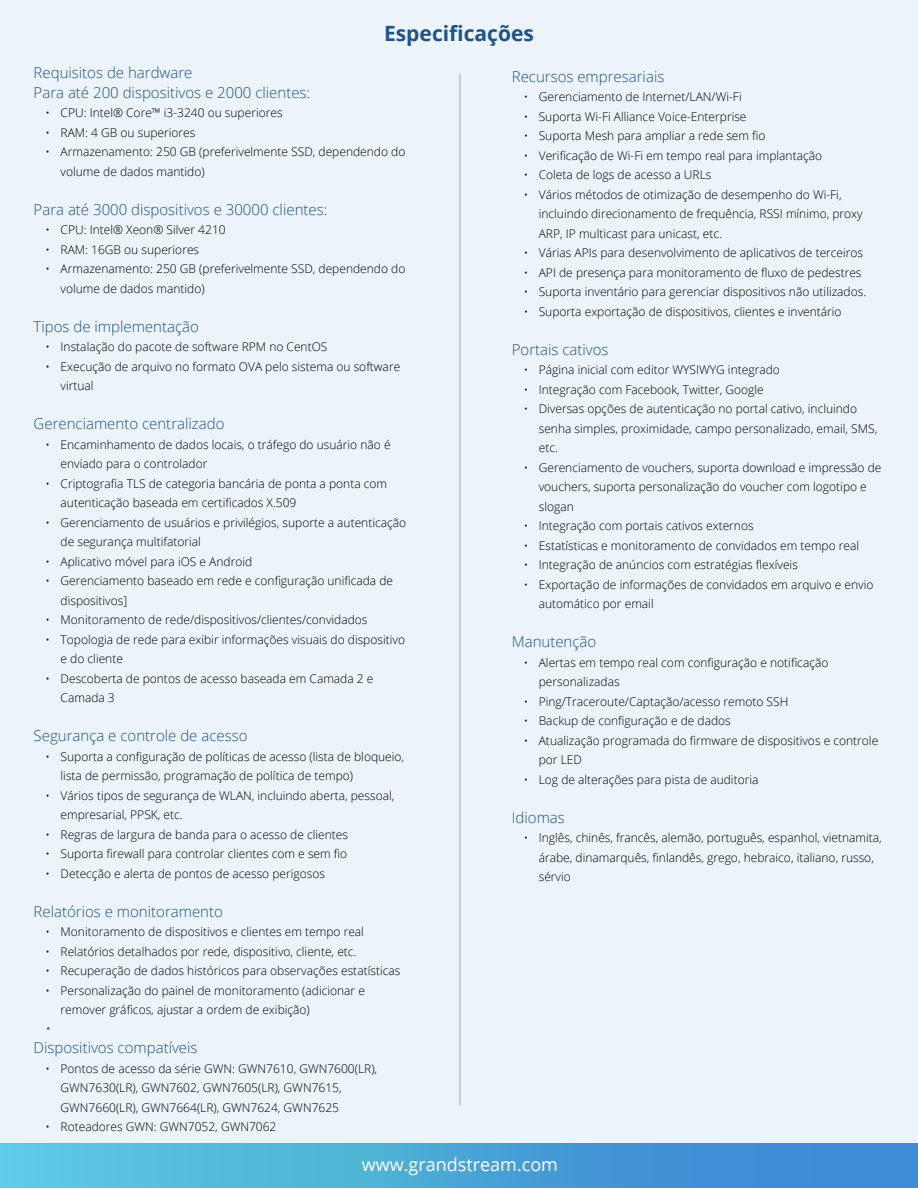
<style>
.page{position:relative;width:918px;height:1188px;background:#fff}
.page>*{position:absolute;margin:0;border:0;box-sizing:border-box;transform-origin:0 0}
.Body{font:700 21px "Open Sans";color:#1f5388}
.t1{font:18px "Open Sans";color:#fff}
.t2{font:300 15px "Open Sans";color:#1f5388}
.t3{font:300 12px/19.5px "Open Sans";color:#000}
</style>
<div class="page">
<div style="left:0;top:1144px;width:918px;height:44px;background:linear-gradient(to right,#5ccce0,#3982d2)"></div>
<div style="left:0;top:0;width:918px;height:1144px;background:#ecf3f9"></div>
<hr style="left:460px;top:74px;width:1px;height:1032px;background:#a8a9ad">
<p class="Body" style="left:384px;top:19px;width:151px">Especificações</p>
<p class="t2" style="left:512px;top:66px;width:154px">Recursos empresariais</p>
<p class="t3" style="left:524px;top:87px;width:219px">• Gerenciamento de Internet/LAN/Wi-Fi</p>
<p class="t3" style="left:524px;top:106px;width:224px">• Suporta Wi-Fi Alliance Voice-Enterprise</p>
<p class="t3" style="left:524px;top:126px;width:243px">• Suporta Mesh para ampliar a rede sem fio</p>
<p class="t3" style="left:524px;top:145px;width:300px">• Verificação de Wi-Fi em tempo real para implantação</p>
<p class="t3" style="left:524px;top:165px;width:189px">• Coleta de logs de acesso a URLs</p>
<p class="t3" style="left:539px;top:184px;width:325px;text-indent:-15px">• Vários métodos de otimização de desempenho do Wi-Fi, incluindo direcionamento de frequência, RSSI mínimo, proxy<br>ARP, IP multicast para unicast, etc.</p>
<p class="t3" style="left:524px;top:243px;width:341px">• Várias APIs para desenvolvimento de aplicativos de terceiros</p>
<p class="t3" style="left:524px;top:262px;width:339px">• API de presença para monitoramento de fluxo de pedestres</p>
<p class="t3" style="left:524px;top:282px;width:344px">• Suporta inventário para gerenciar dispositivos não utilizados.</p>
<p class="t3" style="left:524px;top:301px;width:319px">• Suporta exportação de dispositivos, clientes e inventário</p>
<p class="t2" style="left:512px;top:339px;width:98px">Portais cativos</p>
<p class="t3" style="left:524px;top:360px;width:258px">• Página inicial com editor WYSIWYG integrado</p>
<p class="t3" style="left:524px;top:379px;width:242px">• Integração com Facebook, Twitter, Google</p>
<p class="t3" style="left:539px;top:399px;width:340px;text-indent:-15px">• Diversas opções de autenticação no portal cativo, incluindo senha simples, proximidade, campo personalizado, email, SMS, etc.</p>
<p class="t3" style="left:539px;top:457px;width:344px;text-indent:-15px">• Gerenciamento de vouchers, suporta download e impressão de vouchers, suporta personalização do voucher com logotipo e slogan</p>
<p class="t3" style="left:524px;top:516px;width:231px">• Integração com portais cativos externos</p>
<p class="t3" style="left:524px;top:535px;width:337px">• Estatísticas e monitoramento de convidados em tempo real</p>
<p class="t3" style="left:524px;top:555px;width:276px">• Integração de anúncios com estratégias flexíveis</p>
<p class="t3" style="left:539px;top:574px;width:336px;text-indent:-15px">• Exportação de informações de convidados em arquivo e envio automático por email</p>
<p class="t2" style="left:512px;top:631px;width:86px">Manutenção</p>
<p class="t3" style="left:539px;top:652px;width:291px;text-indent:-15px">• Alertas em tempo real com configuração e notificação personalizadas</p>
<p class="t3" style="left:524px;top:691px;width:266px">• Ping/Traceroute/Captação/acesso remoto SSH</p>
<p class="t3" style="left:524px;top:711px;width:209px">• Backup de configuração e de dados</p>
<p class="t3" style="left:539px;top:730px;width:341px;text-indent:-15px">• Atualização programada do firmware de dispositivos e controle por LED</p>
<p class="t3" style="left:524px;top:769px;width:236px">• Log de alterações para pista de auditoria</p>
<p class="t2" style="left:512px;top:807px;width:55px">Idiomas</p>
<p class="t3" style="left:539px;top:828px;width:345px;text-indent:-15px">• Inglês, chinês, francês, alemão, português, espanhol, vietnamita, árabe, dinamarquês, finlandês, grego, hebraico, italiano, russo, sérvio</p>
<p class="t2" style="left:34px;top:62px;width:160px">Requisitos de hardware</p>
<p class="t2" style="left:34px;top:82px;width:278px">Para até 200 dispositivos e 2000 clientes:</p>
<p class="t3" style="left:46px;top:103px;width:239px">• CPU: Intel® Core™ i3-3240 ou superiores</p>
<p class="t3" style="left:46px;top:122px;width:151px">• RAM: 4 GB ou superiores</p>
<p class="t3" style="left:61px;top:142px;width:346px;text-indent:-15px">• Armazenamento: 250 GB (preferivelmente SSD, dependendo do volume de dados mantido)</p>
<p class="t2" style="left:34px;top:199px;width:295px">Para até 3000 dispositivos e 30000 clientes:</p>
<p class="t3" style="left:46px;top:220px;width:182px">• CPU: Intel® Xeon® Silver 4210</p>
<p class="t3" style="left:46px;top:239px;width:155px">• RAM: 16GB ou superiores</p>
<p class="t3" style="left:61px;top:259px;width:346px;text-indent:-15px">• Armazenamento: 250 GB (preferivelmente SSD, dependendo do volume de dados mantido)</p>
<p class="t2" style="left:34px;top:316px;width:167px">Tipos de implementação</p>
<p class="t3" style="left:46px;top:337px;width:283px">• Instalação do pacote de software RPM no CentOS</p>
<p class="t3" style="left:61px;top:356px;width:341px;text-indent:-15px">• Execução de arquivo no formato OVA pelo sistema ou software virtual</p>
<p class="t2" style="left:34px;top:413px;width:192px">Gerenciamento centralizado</p>
<p class="t3" style="left:61px;top:434px;width:332px;text-indent:-15px">• Encaminhamento de dados locais, o tráfego do usuário não é enviado para o controlador</p>
<p class="t3" style="left:61px;top:473px;width:328px;text-indent:-15px">• Criptografia TLS de categoria bancária de ponta a ponta com autenticação baseada em certificados X.509</p>
<p class="t3" style="left:61px;top:512px;width:347px;text-indent:-15px">• Gerenciamento de usuários e privilégios, suporte a autenticação de segurança multifatorial</p>
<p class="t3" style="left:46px;top:551px;width:208px">• Aplicativo móvel para iOS e Android</p>
<p class="t3" style="left:61px;top:571px;width:334px;text-indent:-15px">• Gerenciamento baseado em rede e configuração unificada de dispositivos]</p>
<p class="t3" style="left:46px;top:610px;width:323px">• Monitoramento de rede/dispositivos/clientes/convidados</p>
<p class="t3" style="left:61px;top:629px;width:346px;text-indent:-15px">• Topologia de rede para exibir informações visuais do dispositivo e do cliente</p>
<p class="t3" style="left:61px;top:668px;width:314px;text-indent:-15px">• Descoberta de pontos de acesso baseada em Camada 2 e<br>Camada 3</p>
<p class="t2" style="left:34px;top:725px;width:215px">Segurança e controle de acesso</p>
<p class="t3" style="left:61px;top:746px;width:345px;text-indent:-15px">• Suporta a configuração de políticas de acesso (lista de bloqueio, lista de permissão, programação de política de tempo)</p>
<p class="t3" style="left:61px;top:785px;width:335px;text-indent:-15px">• Vários tipos de segurança de WLAN, incluindo aberta, pessoal, empresarial, PPSK, etc.</p>
<p class="t3" style="left:46px;top:824px;width:304px">• Regras de largura de banda para o acesso de clientes</p>
<p class="t3" style="left:46px;top:844px;width:303px">• Suporta firewall para controlar clientes com e sem fio</p>
<p class="t3" style="left:46px;top:863px;width:281px">• Detecção e alerta de pontos de acesso perigosos</p>
<p class="t2" style="left:34px;top:901px;width:191px">Relatórios e monitoramento</p>
<p class="t3" style="left:46px;top:922px;width:320px">• Monitoramento de dispositivos e clientes em tempo real</p>
<p class="t3" style="left:46px;top:941px;width:312px">• Relatórios detalhados por rede, dispositivo, cliente, etc.</p>
<p class="t3" style="left:46px;top:961px;width:356px">• Recuperação de dados históricos para observações estatísticas</p>
<p class="t3" style="left:61px;top:980px;width:306px;text-indent:-15px">• Personalização do painel de monitoramento (adicionar e remover gráficos, ajustar a ordem de exibição)</p>
<p class="t2" style="left:46px;top:1018px;width:7px">•</p>
<p class="t2" style="left:34px;top:1037px;width:165px">Dispositivos compatíveis</p>
<p class="t3" style="left:61px;top:1058px;width:318px;text-indent:-15px">• Pontos de acesso da série GWN: GWN7610, GWN7600(LR),<br>GWN7630(LR), GWN7602, GWN7605(LR), GWN7615,<br>GWN7660(LR), GWN7664(LR), GWN7624, GWN7625</p>
<p class="t3" style="left:46px;top:1117px;width:232px">• Roteadores GWN: GWN7052, GWN7062</p>
<p class="t1" style="left:362px;top:1153px;width:198px">www.grandstream.com</p>
</div>
